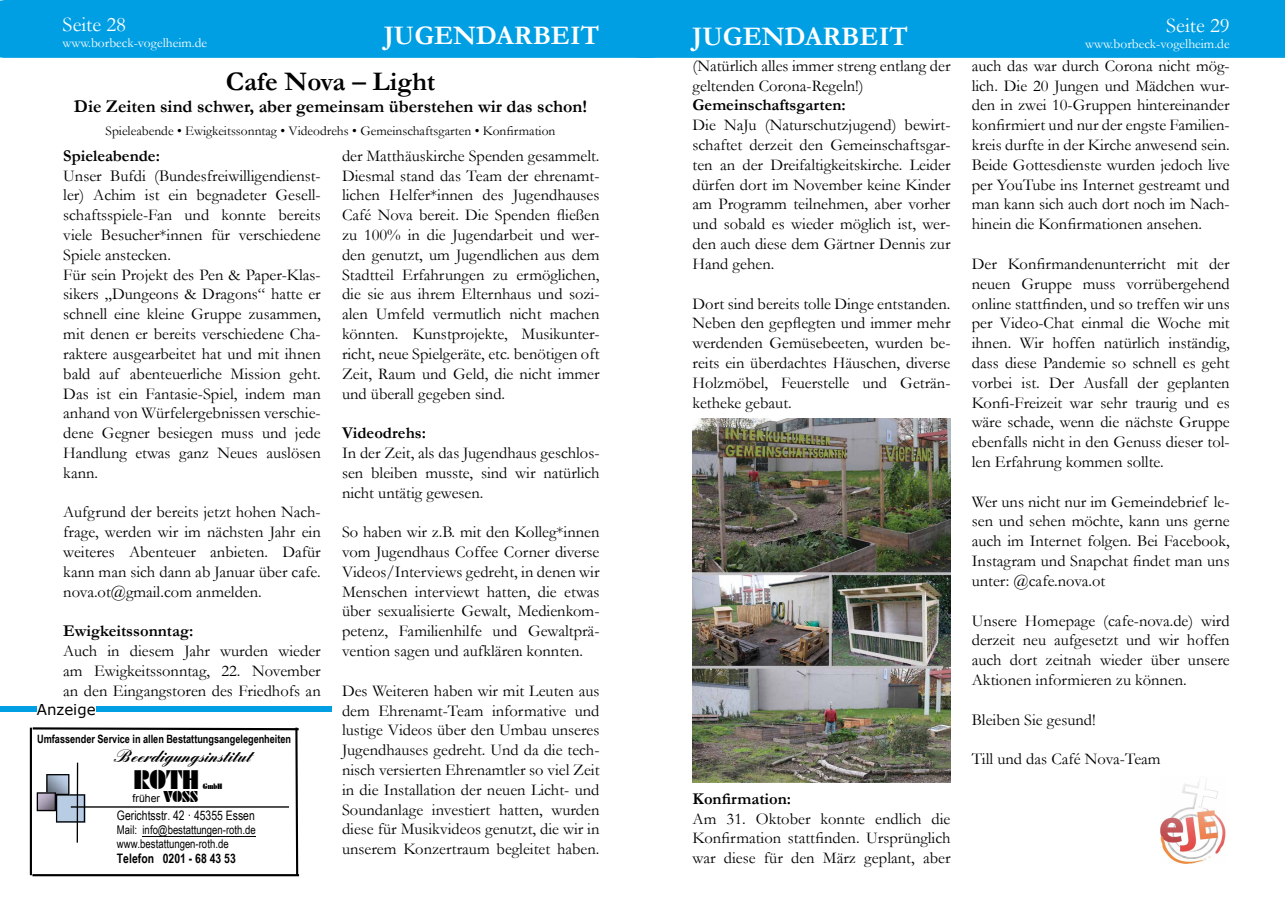
<style>
.page{position:relative;width:1285px;height:919px;background:#fff}
.page>*{position:absolute;margin:0;border:0;box-sizing:border-box;transform-origin:0 0}
.t1{font:700 27px "Garamond";color:#fff}
.t2{font:700 27px "Garamond";color:#000}
.t3{font:26.1px "Futura Black BT";color:#000}
.t4{font:21px "Garamond";color:#fff}
.t5{font:700 18.6px "Englische Sch T";color:#000}
.t6{font:700 18px "Garamond";color:#000}
.t7{font:16.5px/19.8px "Garamond";color:#000;text-align:justify}
.t8{font:700 16.5px "Garamond";color:#000}
.t9{font:15px "Verdana";color:#000}
.t10{font:13.5px "Garamond";color:#000}
.t11{font:13.5px "Garamond";color:#fff}
.t12{font:13.05px "Arial Narrow";color:#000}
.t13{font:700 13.05px "Arial Narrow";letter-spacing:.005em;color:#000}
.t14{font:12px/13.6px "Arial Narrow";color:#000}
.t15{font:700 11.55px "Arial Narrow";color:#000}
.t16{font:10.8px "Arial";color:#000}
.t17{font:7.65px "Futura Black BT";color:#000}
.s1{font-family:"Futura Black BT";font-size:15.3px}
</style>
<div class="page">
<div style="left:0;top:0;width:1284px;height:58px;background:#009fe3"></div>
<hr style="left:30px;top:727px;width:2px;height:148px;background:#000">
<svg style="left:31px;top:727px;width:269px;height:149px"></svg>
<div style="left:0;top:706px;width:37px;height:5px;background:#009fe3"></div>
<svg style="left:96px;top:706px;width:235px;height:5px"></svg>
<img style="left:1160px;top:781px;width:65px;height:82px">
<img style="left:692px;top:418px;width:258px;height:364px">
<p class="t4" style="left:63px;top:10px;width:65px">Seite 28</p>
<p class="t11" style="left:63px;top:34px;width:146px">www.borbeck-vogelheim.de</p>
<h1 class="t1" style="left:383px;top:17px;width:217px">JUGENDARBEIT</h1>
<p class="t4" style="left:1165px;top:11px;width:65px">Seite 29</p>
<h1 class="t1" style="left:692px;top:18px;width:217px">JUGENDARBEIT</h1>
<p class="t11" style="left:1084px;top:35px;width:146px">www.borbeck-vogelheim.de</p>
<h1 class="t2" style="left:226px;top:63px;width:211px">Cafe Nova – Light</h1>
<p class="t6" style="left:74px;top:94px;width:514px">Die Zeiten sind schwer, aber gemeinsam überstehen wir das schon!</p>
<p class="t10" style="left:105px;top:122px;width:451px">Spieleabende • Ewigkeitssonntag • Videodrehs • Gemeinschaftsgarten • Konfirmation</p>
<p class="t8" style="left:63px;top:144px;width:98px">Spieleabende:</p>
<p class="t7" style="left:63px;top:165px;width:259px;text-align:left">Unser Bufdi (Bundesfreiwilligendienst&shy;ler) Achim ist ein begnadeter Gesell&shy;schaftsspiele-Fan und konnte bereits viele Besucher*innen für verschiedene Spiele anstecken.<br>Für sein Projekt des Pen &amp; Paper-Klas&shy;sikers „Dungeons &amp; Dragons“ hatte er schnell eine kleine Gruppe zusammen, mit denen er bereits verschiedene Cha&shy;raktere ausgearbeitet hat und mit ihnen bald auf abenteuerliche Mission geht.<br>Das ist ein Fantasie-Spiel, indem man anhand von Würfelergebnissen verschie&shy;dene Gegner besiegen muss und jede Handlung etwas ganz Neues auslösen kann.</p>
<p class="t7" style="left:63px;top:502px;width:259px">Aufgrund der bereits jetzt hohen Nach&shy;frage, werden wir im nächsten Jahr ein weiteres Abenteuer anbieten. Dafür kann man sich dann ab Januar über cafe. nova.ot@gmail.com anmelden.</p>
<p class="t8" style="left:63px;top:619px;width:132px">Ewigkeitssonntag:</p>
<p class="t7" style="left:63px;top:640px;width:259px">Auch in diesem Jahr wurden wieder am Ewigkeitssonntag, 22. November an den Eingangstoren des Friedhofs an</p>
<p class="t9" style="left:37px;top:699px;width:60px">Anzeige</p>
<p class="t15" style="left:37px;top:730px;width:255px">Umfassender Service in allen Bestattungsangelegenheiten</p>
<p class="t5" style="left:114px;top:745px;width:139px">Beerdigungsinstitut</p>
<h2 class="t3" style="left:134px;top:763px;width:67px">ROTH</h2>
<p class="t17" style="left:203px;top:781px;width:21px">GmbH</p>
<p class="t16" style="left:132px;top:790px;width:67px">früher <span class="s1">VOSS</span></p>
<p class="t12" style="left:117px;top:805px;width:139px">Gerichtsstr. 42 · 45355 Essen</p>
<p class="t14" style="left:117px;top:822px;width:140px">Mail: info@bestattungen-roth.de www.bestattungen-roth.de</p>
<p class="t13" style="left:117px;top:848px;width:120px">Telefon 0201 - 68 43 53</p>
<p class="t7" style="left:342px;top:145px;width:259px">der Matthäuskirche Spenden gesammelt.<br>Diesmal stand das Team der ehrenamt&shy;lichen Helfer*innen des Jugendhauses Café Nova bereit. Die Spenden fließen zu 100% in die Jugendarbeit und wer&shy;den genutzt, um Jugendlichen aus dem Stadtteil Erfahrungen zu ermöglichen, die sie aus ihrem Elternhaus und sozi&shy;alen Umfeld vermutlich nicht machen könnten. Kunstprojekte, Musikunter&shy;richt, neue Spielgeräte, etc. benötigen oft Zeit, Raum und Geld, die nicht immer und überall gegeben sind.</p>
<p class="t8" style="left:342px;top:421px;width:85px">Videodrehs:</p>
<p class="t7" style="left:342px;top:442px;width:259px">In der Zeit, als das Jugendhaus geschlos&shy;sen bleiben musste, sind wir natürlich nicht untätig gewesen.</p>
<p class="t7" style="left:342px;top:521px;width:259px">So haben wir z.B. mit den Kolleg*innen vom Jugendhaus Coffee Corner diverse Videos/Interviews gedreht, in denen wir Menschen interviewt hatten, die etwas über sexualisierte Gewalt, Medienkom&shy;petenz, Familienhilfe und Gewaltprä&shy;vention sagen und aufklären konnten.</p>
<p class="t7" style="left:342px;top:680px;width:259px">Des Weiteren haben wir mit Leuten aus dem Ehrenamt-Team informative und lustige Videos über den Umbau unseres Jugendhauses gedreht. Und da die tech&shy;nisch versierten Ehrenamtler so viel Zeit in die Installation der neuen Licht- und Soundanlage investiert hatten, wurden diese für Musikvideos genutzt, die wir in unserem Konzertraum begleitet haben.</p>
<p class="t7" style="left:692px;top:55px;width:259px">(Natürlich alles immer streng entlang der geltenden Corona-Regeln!)</p>
<p class="t8" style="left:692px;top:94px;width:155px">Gemeinschaftsgarten:</p>
<p class="t7" style="left:692px;top:115px;width:259px">Die NaJu (Naturschutzjugend) bewirt&shy;schaftet derzeit den Gemeinschaftsgar&shy;ten an der Dreifaltigkeitskirche. Leider dürfen dort im November keine Kinder am Programm teilnehmen, aber vorher und sobald es wieder möglich ist, wer&shy;den auch diese dem Gärtner Dennis zur Hand gehen.</p>
<p class="t7" style="left:692px;top:293px;width:259px">Dort sind bereits tolle Dinge entstanden.<br>Neben den gepflegten und immer mehr werdenden Gemüsebeeten, wurden be&shy;reits ein überdachtes Häuschen, diverse Holzmöbel, Feuerstelle und Geträn&shy;ketheke gebaut.</p>
<p class="t8" style="left:692px;top:787px;width:100px">Konfirmation:</p>
<p class="t7" style="left:692px;top:808px;width:259px">Am 31. Oktober konnte endlich die Konfirmation stattfinden. Ursprünglich war diese für den März geplant, aber</p>
<p class="t7" style="left:971px;top:55px;width:259px">auch das war durch Corona nicht mög&shy;lich. Die 20 Jungen und Mädchen wur&shy;den in zwei 10-Gruppen hintereinander konfirmiert und nur der engste Familien&shy;kreis durfte in der Kirche anwesend sein.<br>Beide Gottesdienste wurden jedoch live per YouTube ins Internet gestreamt und man kann sich auch dort noch im Nach&shy;hinein die Konfirmationen ansehen.</p>
<p class="t7" style="left:971px;top:253px;width:259px">Der Konfirmandenunterricht mit der neuen Gruppe muss vorrübergehend online stattfinden, und so treffen wir uns per Video-Chat einmal die Woche mit ihnen. Wir hoffen natürlich inständig, dass diese Pandemie so schnell es geht vorbei ist. Der Ausfall der geplanten Konfi-Freizeit war sehr traurig und es wäre schade, wenn die nächste Gruppe ebenfalls nicht in den Genuss dieser tol&shy;len Erfahrung kommen sollte.</p>
<p class="t7" style="left:971px;top:491px;width:259px">Wer uns nicht nur im Gemeindebrief le&shy;sen und sehen möchte, kann uns gerne auch im Internet folgen. Bei Facebook, Instagram und Snapchat findet man uns unter: @cafe.nova.ot</p>
<p class="t7" style="left:971px;top:610px;width:259px">Unsere Homepage (cafe-nova.de) wird derzeit neu aufgesetzt und wir hoffen auch dort zeitnah wieder über unsere Aktionen informieren zu können.</p>
<p class="t7" style="left:971px;top:709px;width:125px">Bleiben Sie gesund!</p>
<p class="t7" style="left:971px;top:748px;width:190px">Till und das Café Nova-Team</p>
</div>
